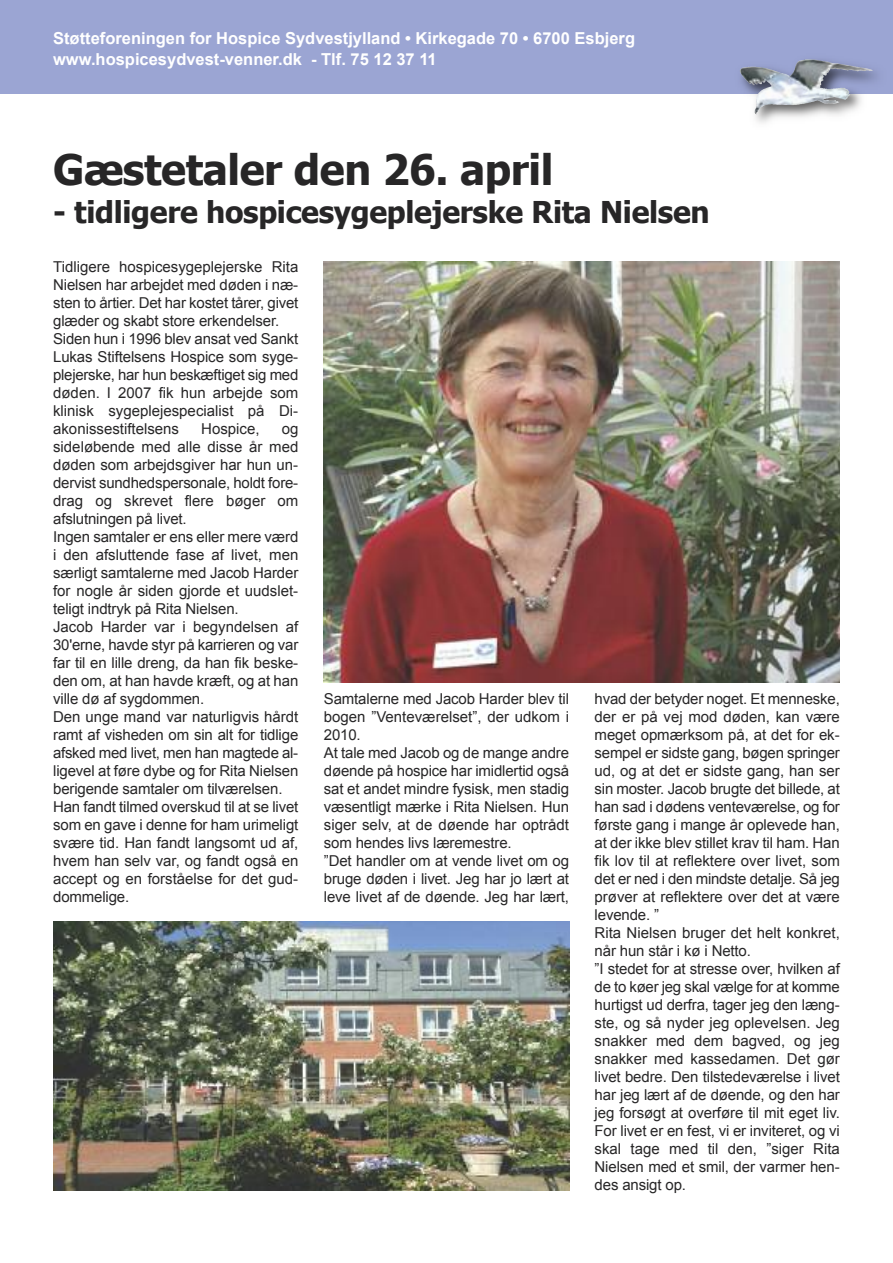
<style>
.page{position:relative;width:893px;height:1263px;background:#fff}
.page>*{position:absolute;margin:0;border:0;box-sizing:border-box;transform-origin:0 0}
.t1{font:700 42px "Tahoma";letter-spacing:-.01em;color:#272627}
.t2{font:700 30px "Tahoma";letter-spacing:-.01em;color:#272627}
.t3{font:700 16.5px/21px "Arial";color:#fff}
.t4{font:15px/18px "Arial";letter-spacing:-.01em;color:#272627}
</style>
<div class="page">
<img style="left:53px;top:921px;width:516px;height:270px">
<div style="left:0;top:0;width:893px;height:94px;background:#9ba5d3"></div>
<img style="left:740px;top:59px;width:138px;height:64px">
<img style="left:805px;top:59px;width:68px;height:12px">
<img style="left:324px;top:261px;width:516px;height:422px">
<p class="t3" style="left:53px;top:28px;width:583px">Støtteforeningen for Hospice Sydvestjylland • Kirkegade 70 • 6700 Esbjerg www.hospicesydvest-venner.dk - Tlf. 75 12 37 11</p>
<h1 class="t1" style="left:53px;top:143px;width:502px">Gæstetaler den 26. april</h1>
<h2 class="t2" style="left:53px;top:193px;width:658px">- tidligere hospicesygeplejerske Rita Nielsen</h2>
<p class="t4" style="left:53px;top:258px;width:247px">Tidligere hospicesygeplejerske Rita Nielsen har arbejdet med døden i næ&shy;sten to årtier. Det har kostet tårer, givet glæder og skabt store erkendelser.<br>Siden hun i 1996 blev ansat ved Sankt Lukas Stiftelsens Hospice som syge&shy;plejerske, har hun beskæftiget sig med døden. I 2007 fik hun arbejde som klinisk sygeplejespecialist på Di&shy;akonissestiftelsens</p>
<p class="t4" style="left:201px;top:420px;width:60px">Hospice,</p>
<p class="t4" style="left:53px;top:420px;width:247px;text-indent:229px">og sideløbende med alle disse år med døden som arbejdsgiver har hun un&shy;dervist sundhedspersonale, holdt fore&shy;drag og skrevet flere bøger om afslutningen på livet.<br>Ingen samtaler er ens eller mere værd i den afsluttende fase af livet, men særligt samtalerne med Jacob Harder for nogle år siden gjorde et uudslet&shy;teligt indtryk på Rita Nielsen.<br>Jacob Harder var i begyndelsen af<br>30'erne, havde styr på karrieren og var far til en lille dreng, da han fik beske&shy;den om, at han havde kræft, og at han ville dø af sygdommen.<br>Den unge mand var naturligvis hårdt ramt af visheden om sin alt for tidlige afsked med livet, men han magtede al&shy;ligevel at føre dybe og for Rita Nielsen berigende samtaler om tilværelsen.<br>Han fandt tilmed overskud til at se livet som en gave i denne for ham urimeligt svære tid. Han fandt langsomt ud af, hvem han selv var, og fandt også en accept og en forståelse for det gud&shy;dommelige.</p>
<p class="t4" style="left:324px;top:690px;width:247px">Samtalerne med Jacob Harder blev til bogen ”Venteværelset”, der udkom i<br>2010.<br>At tale med Jacob og de mange andre døende på hospice har imidlertid også sat et andet mindre fysisk, men stadig væsentligt mærke i Rita Nielsen. Hun siger selv, at de døende har optrådt som hendes livs læremestre.<br>”Det handler om at vende livet om og bruge døden i livet. Jeg har jo lært at leve livet af de døende. Jeg har lært,</p>
<p class="t4" style="left:595px;top:690px;width:247px">hvad der betyder noget. Et menneske, der er på vej mod døden, kan være meget opmærksom på, at det for ek&shy;sempel er sidste gang, bøgen springer ud, og at det er sidste gang, han ser sin moster. Jacob brugte det billede, at han sad i dødens venteværelse, og for første gang i mange år oplevede han, at der ikke blev stillet krav til ham. Han fik lov til at reflektere over livet, som det er ned i den mindste detalje. Så jeg prøver at reflektere over det at være levende. ”<br>Rita Nielsen bruger det helt konkret, når hun står i kø i Netto.<br>”I stedet for at stresse over, hvilken af de to køer jeg skal vælge for at komme hurtigst ud derfra, tager jeg den læng&shy;ste, og så nyder jeg oplevelsen. Jeg snakker med dem bagved, og jeg snakker med kassedamen. Det gør livet bedre. Den tilstedeværelse i livet har jeg lært af de døende, og den har jeg forsøgt at overføre til mit eget liv.<br>For livet er en fest, vi er inviteret, og vi skal tage med til den, ”siger Rita Nielsen med et smil, der varmer hen&shy;des ansigt op.</p>
</div>
